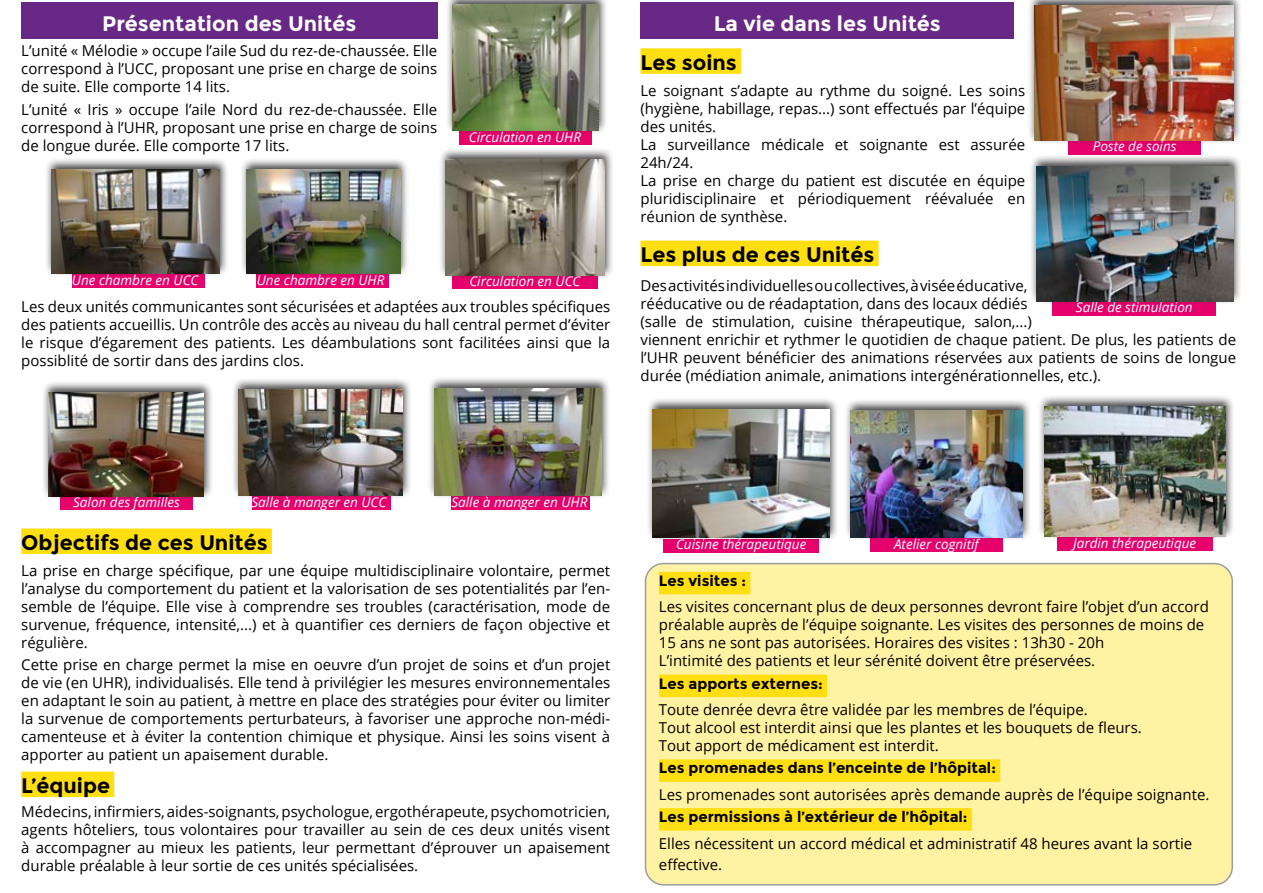
<style>
.page{position:relative;width:1263px;height:893px;background:#fff}
.page>*{position:absolute;margin:0;border:0;box-sizing:border-box;transform-origin:0 0}
.t1{font:700 21px "Montserrat";color:#000}
.t2{font:700 21px "Montserrat";color:#fff}
.t3{font:15px/18px "Open Sans";color:#000;text-align:justify}
.t4{font:700 15px "Montserrat";color:#000}
.t5{font:italic 13.5px "Open Sans";color:#fff}
</style>
<div class="page">
<div style="left:1068px;top:141px;width:133px;height:14px;background:#e5006c"></div>
<div style="left:1028px;top:0;width:214px;height:144px;background:#000;opacity:.75"></div>
<img style="left:1035px;top:5px;width:198px;height:135px">
<div style="left:459px;top:131px;width:132px;height:14px;background:#e5006c"></div>
<div style="left:446px;top:0;width:162px;height:135px;background:#000;opacity:.75"></div>
<img style="left:452px;top:4px;width:146px;height:127px">
<div style="left:1052px;top:302px;width:164px;height:13px;background:#e5006c"></div>
<div style="left:664px;top:539px;width:155px;height:13px;background:#e5006c"></div>
<div style="left:1057px;top:538px;width:155px;height:13px;background:#e5006c"></div>
<div style="left:870px;top:538px;width:132px;height:14px;background:#e5006c"></div>
<div style="left:451px;top:496px;width:139px;height:14px;background:#e5006c"></div>
<div style="left:252px;top:497px;width:138px;height:13px;background:#e5006c"></div>
<div style="left:61px;top:497px;width:132px;height:13px;background:#e5006c"></div>
<div style="left:72px;top:274px;width:132px;height:14px;background:#e5006c"></div>
<div style="left:257px;top:274px;width:132px;height:14px;background:#e5006c"></div>
<div style="left:645px;top:564px;width:587px;height:321px;background:#fff2a2;border-radius:18px"></div>
<div style="left:645px;top:563px;width:588px;height:322px;border:2px solid #000;border-radius:18px"></div>
<div style="left:427px;top:376px;width:184px;height:124px;background:#000;opacity:.75"></div>
<img style="left:434px;top:389px;width:167px;height:106px">
<div style="left:232px;top:378px;width:180px;height:122px;background:#000;opacity:.75"></div>
<img style="left:239px;top:390px;width:164px;height:105px">
<div style="left:44px;top:157px;width:185px;height:120px;background:#000;opacity:.75"></div>
<img style="left:51px;top:169px;width:169px;height:104px">
<div style="left:21px;top:528px;width:251px;height:26px;background:#ffde12"></div>
<div style="left:240px;top:157px;width:170px;height:120px;background:#000;opacity:.75"></div>
<img style="left:246px;top:169px;width:154px;height:104px">
<div style="left:452px;top:275px;width:146px;height:14px;background:#e5006c"></div>
<div style="left:41px;top:380px;width:172px;height:120px;background:#000;opacity:.75"></div>
<img style="left:48px;top:392px;width:156px;height:104px">
<div style="left:21px;top:772px;width:93px;height:25px;background:#ffde12"></div>
<div style="left:21px;top:2px;width:416px;height:37px;background:#672985"></div>
<div style="left:640px;top:2px;width:374px;height:37px;background:#672985"></div>
<div style="left:646px;top:397px;width:193px;height:145px;background:#000;opacity:.75"></div>
<img style="left:653px;top:409px;width:176px;height:129px">
<div style="left:1029px;top:154px;width:213px;height:151px;background:#000;opacity:.75"></div>
<img style="left:1036px;top:166px;width:197px;height:135px">
<div style="left:640px;top:48px;width:101px;height:26px;background:#ffde12"></div>
<div style="left:640px;top:241px;width:239px;height:25px;background:#ffde12"></div>
<div style="left:438px;top:148px;width:176px;height:131px;background:#000;opacity:.75"></div>
<img style="left:445px;top:160px;width:159px;height:115px">
<div style="left:1038px;top:394px;width:197px;height:146px;background:#000;opacity:.75"></div>
<img style="left:1045px;top:407px;width:180px;height:129px">
<div style="left:844px;top:398px;width:188px;height:144px;background:#000;opacity:.75"></div>
<img style="left:851px;top:410px;width:171px;height:127px">
<div style="left:659px;top:572px;width:91px;height:22px;background:#ffde12"></div>
<div style="left:659px;top:675px;width:168px;height:22px;background:#ffde12"></div>
<div style="left:659px;top:759px;width:341px;height:23px;background:#ffde12"></div>
<div style="left:659px;top:808px;width:313px;height:23px;background:#ffde12"></div>
<h1 class="t2" style="left:102px;top:11px;width:256px">Présentation des Unités</h1>
<h1 class="t2" style="left:714px;top:11px;width:229px">La vie dans les Unités</h1>
<h1 class="t1" style="left:640px;top:50px;width:98px">Les soins</h1>
<p class="t3" style="left:21px;top:42px;width:417px">L’unité « Mélodie » occupe l’aile Sud du rez-de-chaussée. Elle correspond à l’UCC, proposant une prise en charge de soins de suite. Elle comporte 14 lits.</p>
<p class="t3" style="left:21px;top:100px;width:418px">L’unité « Iris » occupe l’aile Nord du rez-de-chaussée. Elle correspond à l’UHR, proposant une prise en charge de soins de longue durée. Elle comporte 17 lits.</p>
<p class="t3" style="left:640px;top:81px;width:386px;text-align:left">Le soignant s’adapte au rythme du soigné. Les soins (hygiène, habillage, repas...) sont effectués par l’équipe des unités.<br>La surveillance médicale et soignante est assurée 24h/24.<br>La prise en charge du patient est discutée en équipe pluridisciplinaire et périodiquement réévaluée en réunion de synthèse.</p>
<p class="t5" style="left:469px;top:128px;width:114px">Circulation en UHR</p>
<p class="t5" style="left:1093px;top:137px;width:85px">Poste de soins</p>
<p class="t5" style="left:72px;top:270px;width:128px">Une chambre en UCC</p>
<p class="t5" style="left:257px;top:270px;width:129px">Une chambre en UHR</p>
<p class="t5" style="left:469px;top:272px;width:113px">Circulation en UCC</p>
<p class="t3" style="left:21px;top:297px;width:590px">Les deux unités communicantes sont sécurisées et adaptées aux troubles spécifiques des patients accueillis. Un contrôle des accès au niveau du hall central permet d’éviter le risque d’égarement des patients. Les déambulations sont facilitées ainsi que la possiblité de sortir dans des jardins clos.</p>
<h1 class="t1" style="left:640px;top:242px;width:235px">Les plus de ces Unités</h1>
<p class="t3" style="left:640px;top:276px;width:597px;text-align:left">Des activités individuelles ou collectives, à visée éducative,<br>rééducative ou de réadaptation, dans des locaux dédiés<br>(salle de stimulation, cuisine thérapeutique, salon,...)<br>viennent enrichir et rythmer le quotidien de chaque patient. De plus, les patients de l’UHR peuvent bénéficier des animations réservées aux patients de soins de longue durée (médiation animale, animations intergénérationnelles, etc.).</p>
<p class="t5" style="left:1076px;top:298px;width:118px">Salle de stimulation</p>
<p class="t5" style="left:73px;top:493px;width:108px">Salon des familles</p>
<p class="t5" style="left:252px;top:493px;width:136px">Salle à manger en UCC</p>
<p class="t5" style="left:451px;top:493px;width:137px">Salle à manger en UHR</p>
<h1 class="t1" style="left:21px;top:530px;width:248px">Objectifs de ces Unités</h1>
<p class="t3" style="left:21px;top:561px;width:590px">La prise en charge spécifique, par une équipe multidisciplinaire volontaire, permet l’analyse du comportement du patient et la valorisation de ses potentialités par l’en&shy;semble de l’équipe. Elle vise à comprendre ses troubles (caractérisation, mode de survenue, fréquence, intensité,...) et à quantifier ces derniers de façon objective et régulière.</p>
<p class="t3" style="left:21px;top:655px;width:590px">Cette prise en charge permet la mise en oeuvre d’un projet de soins et d’un projet de vie (en UHR), individualisés. Elle tend à privilégier les mesures environnementales en adaptant le soin au patient, à mettre en place des stratégies pour éviter ou limiter la survenue de comportements perturbateurs, à favoriser une approche non-médi&shy;camenteuse et à éviter la contention chimique et physique. Ainsi les soins visent à apporter au patient un apaisement durable.</p>
<h1 class="t1" style="left:21px;top:773px;width:90px">L’équipe</h1>
<p class="t3" style="left:21px;top:802px;width:590px">Médecins, infirmiers, aides-soignants, psychologue, ergothérapeute, psychomotricien, agents hôteliers, tous volontaires pour travailler au sein de ces deux unités visent à accompagner au mieux les patients, leur permettant d’éprouver un apaisement durable préalable à leur sortie de ces unités spécialisées.</p>
<p class="t5" style="left:676px;top:535px;width:132px">Cuisine thérapeutique</p>
<p class="t5" style="left:894px;top:534px;width:86px">Atelier cognitif</p>
<p class="t5" style="left:1073px;top:534px;width:125px">Jardin thérapeutique</p>
<p class="t4" style="left:659px;top:572px;width:89px">Les visites :</p>
<p class="t3" style="left:659px;top:597px;width:551px;text-align:left">Les visites concernant plus de deux personnes devront faire l’objet d’un accord préalable auprès de l’équipe soignante. Les visites des personnes de moins de 15 ans ne sont pas autorisées. Horaires des visites : 13h30 - 20h<br>L’intimité des patients et leur sérénité doivent être préservées.</p>
<p class="t4" style="left:659px;top:674px;width:165px">Les apports externes:</p>
<p class="t3" style="left:659px;top:700px;width:484px;text-align:left">Toute denrée devra être validée par les membres de l’équipe.<br>Tout alcool est interdit ainsi que les plantes et les bouquets de fleurs.<br>Tout apport de médicament est interdit.</p>
<p class="t4" style="left:659px;top:759px;width:339px">Les promenades dans l’enceinte de l’hôpital:</p>
<p class="t3" style="left:659px;top:785px;width:552px">Les promenades sont autorisées après demande auprès de l’équipe soignante.</p>
<p class="t4" style="left:659px;top:808px;width:310px">Les permissions à l’extérieur de l’hôpital:</p>
<p class="t3" style="left:659px;top:832px;width:535px;line-height:21.6px">Elles nécessitent un accord médical et administratif 48 heures avant la sortie effective.</p>
</div>
